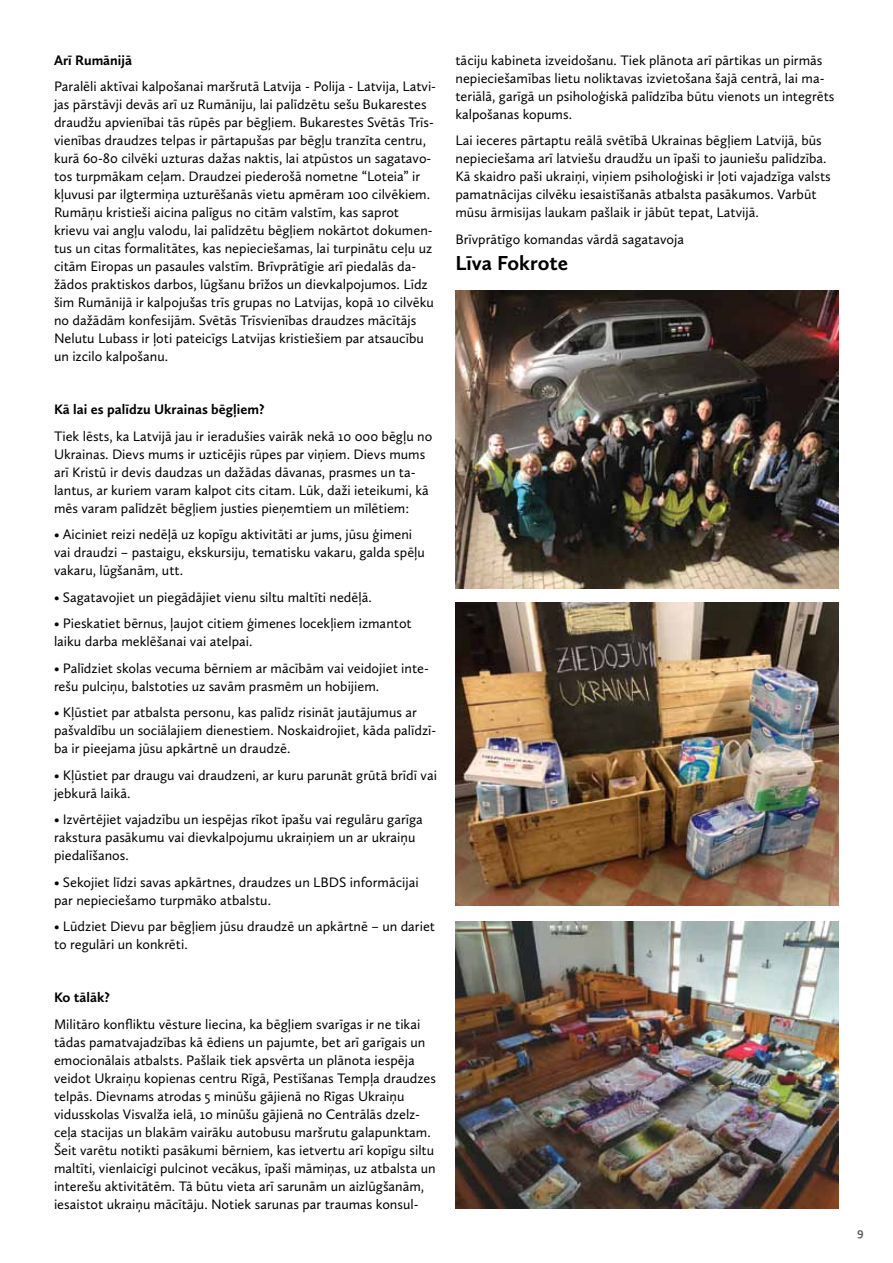
<style>
.page{position:relative;width:893px;height:1263px;background:#fff}
.page>*{position:absolute;margin:0;border:0;box-sizing:border-box;transform-origin:0 0}
.t1{font:700 21px "Calluna Sans";color:#000}
.t2{font:14.25px/18px "Calluna Sans";color:#000}
.t3{font:700 14.25px "Calluna Sans";color:#000}
.t4{font:700 12px "Corbel";color:#58595b}
</style>
<div class="page">
<img style="left:455px;top:602px;width:384px;height:304px">
<img style="left:455px;top:291px;width:384px;height:297px">
<img style="left:455px;top:921px;width:384px;height:288px">
<p class="t3" style="left:54px;top:51px;width:80px">Arī Rumānijā</p>
<p class="t2" style="left:54px;top:77px;width:384px">Paralēli aktīvai kalpošanai maršrutā Latvija - Polija - Latvija, Latvi&shy;jas pārstāvji devās arī uz Rumāniju, lai palīdzētu sešu Bukarestes draudžu apvienībai tās rūpēs par bēgļiem. Bukarestes Svētās Trīs&shy;vienības draudzes telpas ir pārtapušas par bēgļu tranzīta centru, kurā 60-80 cilvēki uzturas dažas naktis, lai atpūstos un sagatavo&shy;tos turpmākam ceļam. Draudzei piederošā nometne “Loteia” ir kļuvusi par ilgtermiņa uzturēšanās vietu apmēram 100 cilvēkiem.<br>Rumāņu kristieši aicina palīgus no citām valstīm, kas saprot krievu vai angļu valodu, lai palīdzētu bēgļiem nokārtot dokumen&shy;tus un citas formalitātes, kas nepieciešamas, lai turpinātu ceļu uz citām Eiropas un pasaules valstīm. Brīvprātīgie arī piedalās da&shy;žādos praktiskos darbos, lūgšanu brīžos un dievkalpojumos. Līdz šim Rumānijā ir kalpojušas trīs grupas no Latvijas, kopā 10 cilvēku no dažādām konfesijām. Svētās Trīsvienības draudzes mācītājs Nelutu Lubass ir ļoti pateicīgs Latvijas kristiešiem par atsaucību un izcilo kalpošanu.</p>
<p class="t3" style="left:54px;top:401px;width:212px">Kā lai es palīdzu Ukrainas bēgļiem?</p>
<p class="t2" style="left:54px;top:427px;width:380px">Tiek lēsts, ka Latvijā jau ir ieradušies vairāk nekā 10 000 bēgļu no Ukrainas. Dievs mums ir uzticējis rūpes par viņiem. Dievs mums arī Kristū ir devis daudzas un dažādas dāvanas, prasmes un ta&shy;lantus, ar kuriem varam kalpot cits citam. Lūk, daži ieteikumi, kā mēs varam palīdzēt bēgļiem justies pieņemtiem un mīlētiem:</p>
<p class="t2" style="left:54px;top:525px;width:372px">• Aiciniet reizi nedēļā uz kopīgu aktivitāti ar jums, jūsu ģimeni vai draudzi – pastaigu, ekskursiju, tematisku vakaru, galda spēļu vakaru, lūgšanām, utt.</p>
<p class="t2" style="left:54px;top:588px;width:319px">• Sagatavojiet un piegādājiet vienu siltu maltīti nedēļā.</p>
<p class="t2" style="left:54px;top:614px;width:359px">• Pieskatiet bērnus, ļaujot citiem ģimenes locekļiem izmantot laiku darba meklēšanai vai atelpai.</p>
<p class="t2" style="left:54px;top:659px;width:376px">• Palīdziet skolas vecuma bērniem ar mācībām vai veidojiet inte&shy;rešu pulciņu, balstoties uz savām prasmēm un hobijiem.</p>
<p class="t2" style="left:54px;top:703px;width:384px">• Kļūstiet par atbalsta personu, kas palīdz risināt jautājumus ar pašvaldību un sociālajiem dienestiem. Noskaidrojiet, kāda palīdzī&shy;ba ir pieejama jūsu apkārtnē un draudzē.</p>
<p class="t2" style="left:54px;top:766px;width:384px">• Kļūstiet par draugu vai draudzeni, ar kuru parunāt grūtā brīdī vai jebkurā laikā.</p>
<p class="t2" style="left:54px;top:810px;width:370px">• Izvērtējiet vajadzību un iespējas rīkot īpašu vai regulāru garīga rakstura pasākumu vai dievkalpojumu ukraiņiem un ar ukraiņu piedalīšanos.</p>
<p class="t2" style="left:54px;top:873px;width:366px">• Sekojiet līdzi savas apkārtnes, draudzes un LBDS informācijai par nepieciešamo turpmāko atbalstu.</p>
<p class="t2" style="left:54px;top:917px;width:383px">• Lūdziet Dievu par bēgļiem jūsu draudzē un apkārtnē – un dariet to regulāri un konkrēti.</p>
<p class="t3" style="left:54px;top:989px;width:58px">Ko tālāk?</p>
<p class="t2" style="left:54px;top:1015px;width:384px">Militāro konfliktu vēsture liecina, ka bēgļiem svarīgas ir ne tikai tādas pamatvajadzības kā ēdiens un pajumte, bet arī garīgais un emocionālais atbalsts. Pašlaik tiek apsvērta un plānota iespēja veidot Ukraiņu kopienas centru Rīgā, Pestīšanas Tempļa draudzes telpās. Dievnams atrodas 5 minūšu gājienā no Rīgas Ukraiņu vidusskolas Visvalža ielā, 10 minūšu gājienā no Centrālās dzelz&shy;ceļa stacijas un blakām vairāku autobusu maršrutu galapunktam.<br>Šeit varētu notikti pasākumi bērniem, kas ietvertu arī kopīgu siltu maltīti, vienlaicīgi pulcinot vecākus, īpaši māmiņas, uz atbalsta un interešu aktivitātēm. Tā būtu vieta arī sarunām un aizlūgšanām, iesaistot ukraiņu mācītāju. Notiek sarunas par traumas konsul-</p>
<p class="t2" style="left:455px;top:51px;width:380px">tāciju kabineta izveidošanu. Tiek plānota arī pārtikas un pirmās nepieciešamības lietu noliktavas izvietošana šajā centrā, lai ma&shy;teriālā, garīgā un psiholoģiskā palīdzība būtu vienots un integrēts kalpošanas kopums.</p>
<p class="t2" style="left:455px;top:131px;width:377px">Lai ieceres pārtaptu reālā svētībā Ukrainas bēgļiem Latvijā, būs nepieciešama arī latviešu draudžu un īpaši to jauniešu palīdzība.<br>Kā skaidro paši ukraiņi, viņiem psiholoģiski ir ļoti vajadzīga valsts pamatnācijas cilvēku iesaistīšanās atbalsta pasākumos. Varbūt mūsu ārmisijas laukam pašlaik ir jābūt tepat, Latvijā.</p>
<p class="t2" style="left:455px;top:230px;width:230px">Brīvprātīgo komandas vārdā sagatavoja</p>
<h1 class="t1" style="left:455px;top:250px;width:114px">Līva Fokrote</h1>
<p class="t4" style="left:857px;top:1225px;width:8px">9</p>
</div>
